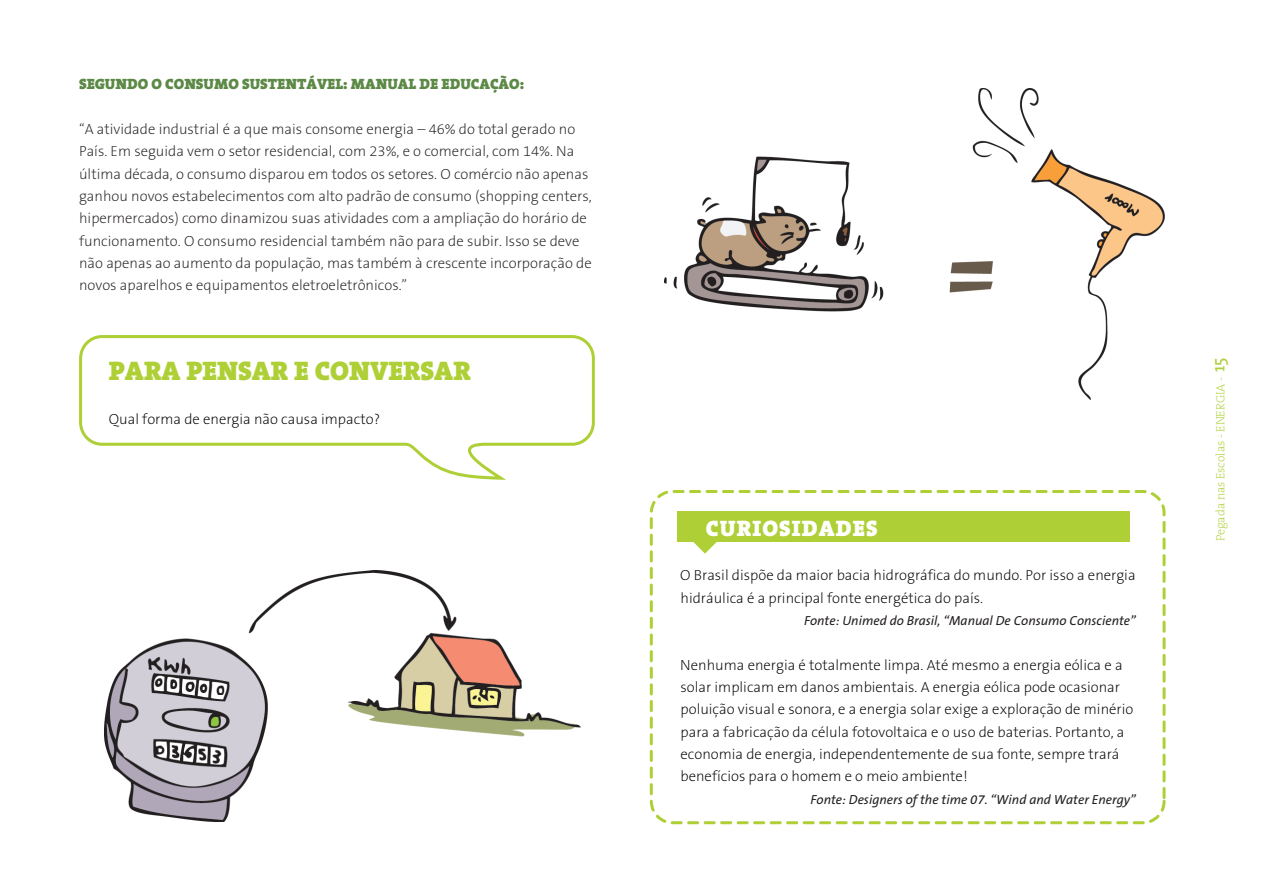
<style>
.page{position:relative;width:1263px;height:893px;background:#fff}
.page>*{position:absolute;margin:0;border:0;box-sizing:border-box;transform-origin:0 0}
.t1{font:900 27px "The Serif 9";color:#aed036}
.t2{font:900 22.5px "The Serif 9";letter-spacing:.05em;color:#fff}
.t3{font:900 15px "The Serif 9";color:#5c8946}
.t4{font:200 14.7px/22.4px "The Sans B2";color:#231f20}
.t5{font:200 14.7px/22.4px "The Sans B2";color:#000}
.t6{font:italic 13.2px "The Sans B5 Plain";color:#231f20}
.t7{font:200 12px "The Serif 2";color:#aed036}
.s1{font-family:"The Serif 5";font-weight:400;font-size:18px}
</style>
<div class="page">
<svg style="left:79px;top:335px;width:516px;height:145px"></svg>
<svg style="left:650px;top:490px;width:515px;height:334px"></svg>
<img style="left:664px;top:89px;width:500px;height:310px">
<img style="left:104px;top:570px;width:476px;height:251px">
<p class="t3" style="left:79px;top:72px;width:447px">SEGUNDO O CONSUMO SUSTENTÁVEL: MANUAL DE EDUCAÇÃO:</p>
<p class="t4" style="left:79px;top:118px;width:514px">“A atividade industrial é a que mais consome energia – 46% do total gerado no País. Em seguida vem o setor residencial, com 23%, e o comercial, com 14%. Na última década, o consumo disparou em todos os setores. O comércio não apenas ganhou novos estabelecimentos com alto padrão de consumo (shopping centers, hipermercados) como dinamizou suas atividades com a ampliação do horário de funcionamento. O consumo residencial também não para de subir. Isso se deve não apenas ao aumento da população, mas também à crescente incorporação de novos aparelhos e equipamentos eletroeletrônicos.”</p>
<h1 class="t1" style="left:109px;top:347px;width:36px">PARA</h1>
<h1 class="t1" style="left:186px;top:347px;width:35px">PENSAR</h1>
<h1 class="t1" style="left:294px;top:347px;width:39px">E CONVERSAR</h1>
<p class="t5" style="left:109px;top:409px;width:273px">Qual forma de energia não causa impacto?</p>
<h2 class="t2" style="left:706px;top:509px;width:173px">CURIOSIDADES</h2>
<p class="t5" style="left:680px;top:565px;width:457px">O Brasil dispõe da maior bacia hidrográfica do mundo. Por isso a energia hidráulica é a principal fonte energética do país.</p>
<p class="t6" style="left:804px;top:614px;width:333px">Fonte: Unimed do Brasil, “Manual De Consumo Consciente”</p>
<p class="t5" style="left:680px;top:654px;width:455px">Nenhuma energia é totalmente limpa. Até mesmo a energia eólica e a solar implicam em danos ambientais. A energia eólica pode ocasionar poluição visual e sonora, e a energia solar exige a exploração de minério para a fabricação da célula fotovoltaica e o uso de baterias. Portanto, a economia de energia, independentemente de sua fonte, sempre trará benefícios para o homem e o meio ambiente!</p>
<p class="t6" style="left:810px;top:792px;width:327px">Fonte: Designers of the time 07. “Wind and Water Energy”</p>
<p class="t7" style="left:1210px;top:541px;width:186px;rotate:-90deg">Pegada nas Escolas - ENERGIA - <span class="s1">15</span></p>
</div>
